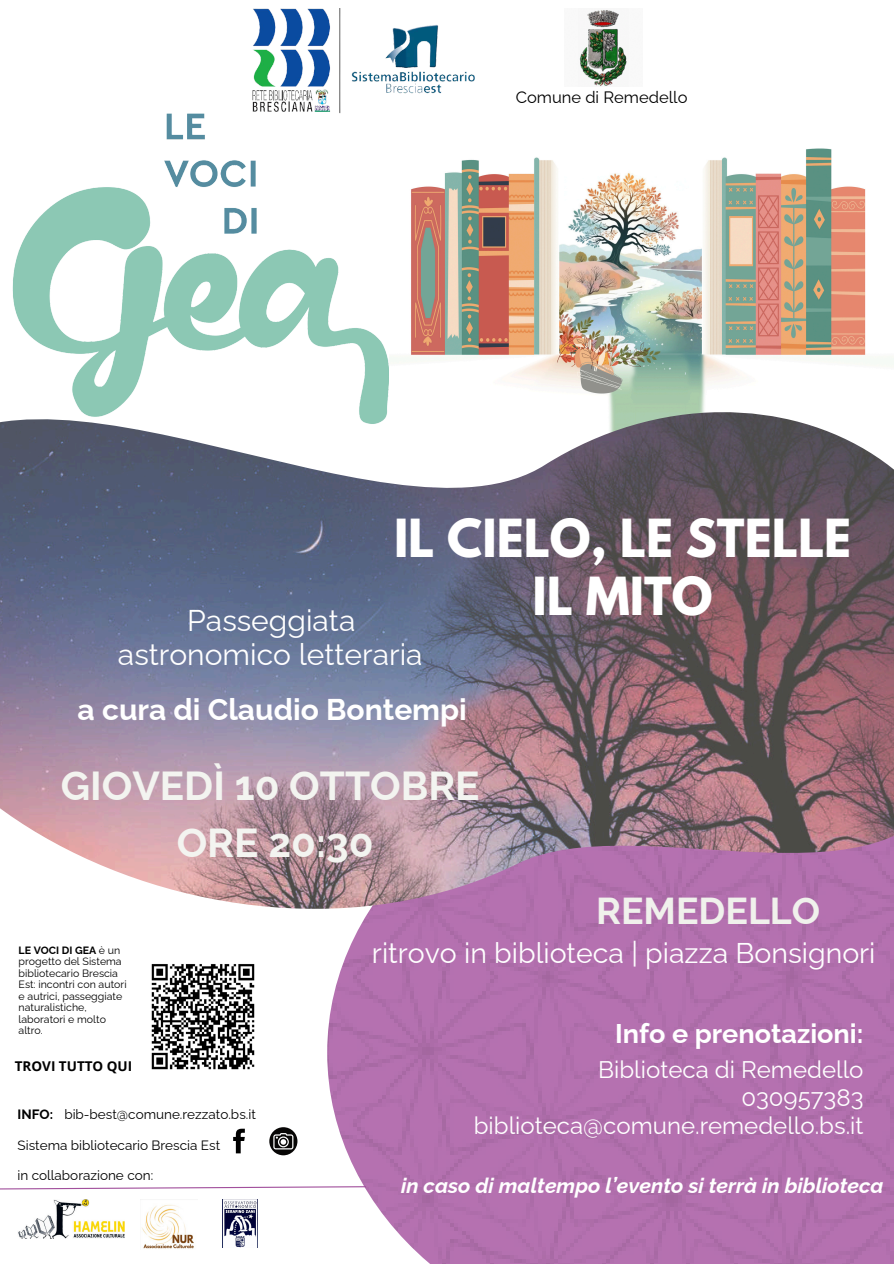
<style>
.page{position:relative;width:894px;height:1264px;background:#fff}
.page>*{position:absolute;margin:0;border:0;box-sizing:border-box;transform-origin:0 0}
.t1{font:700 46.5px "League Spartan";color:#fff}
.t2{font:700 40.5px/56.2px "Raleway";color:#f3f4f0;text-align:center}
.t3{font:700 37.5px "Raleway";color:#f0f1ec}
.t4{font:30px "Raleway";color:#fff}
.t5{font:700 30px "Raleway";color:#fff}
.t6{font:28.5px "Raleway";color:#fff}
.t7{font:700 27px "Raleway";color:#fff}
.t8{font:24px/28.2px "Raleway";color:#fff;text-align:right}
.t9{font:italic 700 21px "Raleway";color:#fff}
.t10{font:16.5px "Raleway";color:#000}
.t11{font:13.5px "Raleway";color:#000}
.t12{font:700 13.5px "Open Sans";color:#000}
.t13{font:700 13.5px "Raleway";color:#000}
.t14{font:10.65px/11.6px "Raleway";color:#000}
.s1{font-weight:700}
</style>
<div class="page">
<img style="left:253px;top:9px;width:222px;height:85px">
<img style="left:12px;top:85px;width:394px;height:326px">
<img style="left:389px;top:138px;width:477px;height:273px">
<img style="left:327px;top:909px;width:566px;height:354px">
<img style="left:0;top:411px;width:893px;height:498px">
<svg style="left:233px;top:1128px;width:11px;height:25px"></svg>
<svg style="left:269px;top:1127px;width:28px;height:28px"></svg>
<img style="left:18px;top:1199px;width:106px;height:39px">
<img style="left:142px;top:1204px;width:52px;height:45px">
<svg style="left:0;top:1185px;width:367px;height:5px"></svg>
<img style="left:151px;top:964px;width:104px;height:106px">
<img style="left:222px;top:1199px;width:35px;height:48px">
<img style="left:579px;top:10px;width:48px;height:76px">
<p class="t10" style="left:515px;top:88px;width:173px">Comune di Remedello</p>
<h2 class="t4" style="left:187px;top:603px;width:169px">Passeggiata</h2>
<p class="t1" style="left:394px;top:514px;width:458px">IL CIELO, LE STELLE</p>
<p class="t1" style="left:532px;top:573px;width:182px">IL MITO</p>
<h2 class="t4" style="left:118px;top:636px;width:306px">astronomico letteraria</h2>
<h5 class="t5" style="left:78px;top:691px;width:390px">a cura di Claudio Bontempi</h5>
<h4 class="t2" style="left:61px;top:758px;width:420px">GIOVEDÌ 10 OTTOBRE<br>ORE 20:30</h4>
<h3 class="t3" style="left:596px;top:888px;width:225px">REMEDELLO</h3>
<p class="t14" style="left:19px;top:944px;width:109px"><span class="s1">LE VOCI DI GEA</span> è un progetto del Sistema bibliotecario Brescia<br>Est: incontri con autori e autrici, passeggiate naturalistiche, laboratori e molto altro.</p>
<p class="t12" style="left:15px;top:1056px;width:119px">TROVI TUTTO QUI</p>
<p class="t13" style="left:18px;top:1106px;width:37px">INFO:</p>
<p class="t11" style="left:64px;top:1106px;width:193px">bib-best@comune.rezzato.bs.it</p>
<p class="t11" style="left:18px;top:1136px;width:204px">Sistema bibliotecario Brescia Est</p>
<p class="t11" style="left:18px;top:1167px;width:137px">in collaborazione con:</p>
<h6 class="t6" style="left:372px;top:936px;width:505px">ritrovo in biblioteca | piazza Bonsignori</h6>
<p class="t7" style="left:615px;top:1017px;width:250px">Info e prenotazioni:</p>
<p class="t8" style="left:473px;top:1055px;width:391px">Biblioteca di Remedello<br>030957383 biblioteca@comune.remedello.bs.it</p>
<h1 class="t9" style="left:401px;top:1173px;width:484px">in caso di maltempo l’evento si terrà in biblioteca</h1>
</div>
